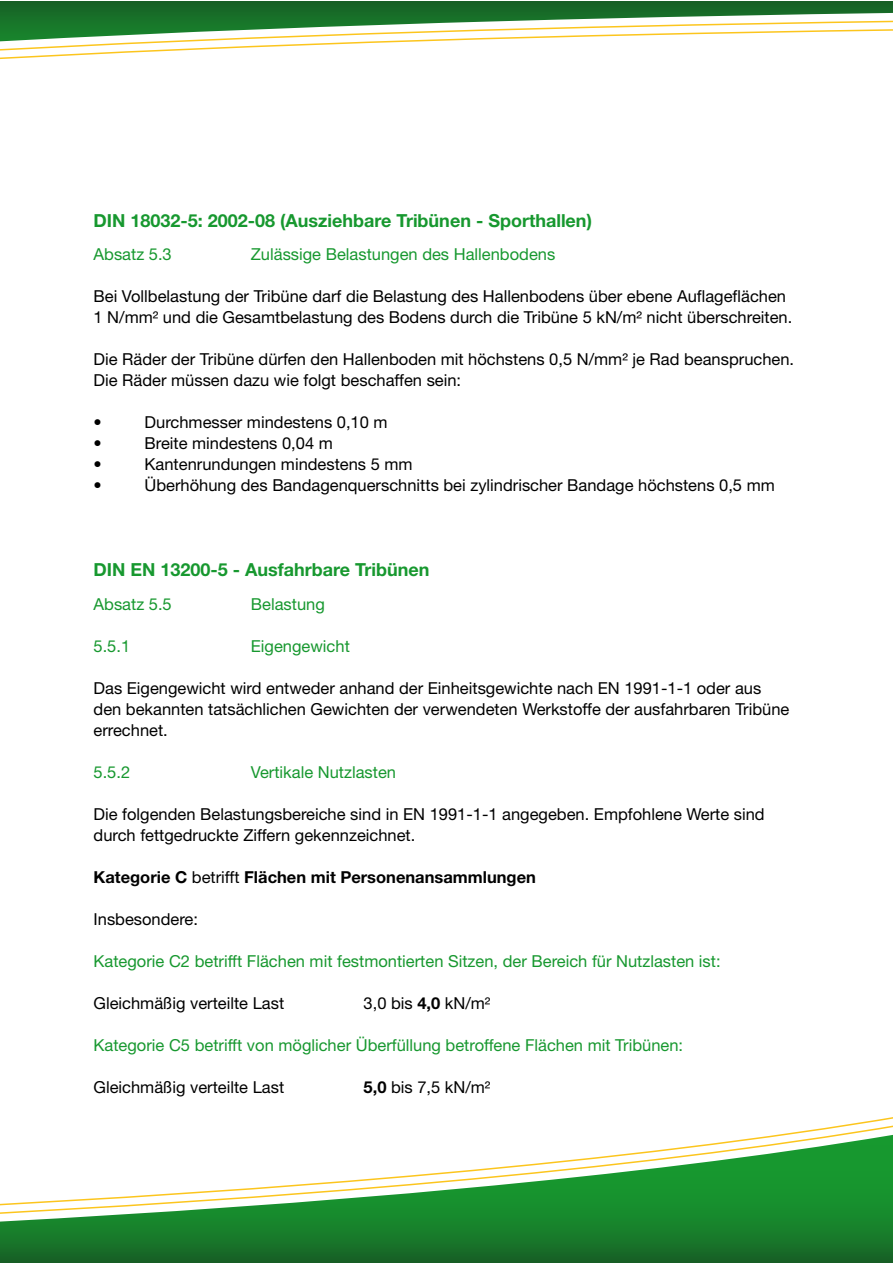
<style>
.page{position:relative;width:893px;height:1263px;background:#fff}
.page>*{position:absolute;margin:0;border:0;box-sizing:border-box;transform-origin:0 0}
.t1{font:700 18px "Helvetica Neue";color:#17982f}
.t2{font:16.5px/21px "Helvetica Neue";color:#000}
.t3{font:16.5px "Helvetica Neue";color:#17982f}
.t4{font:700 16.5px "Helvetica Neue";color:#000}
.s1{font-weight:400}
.s2{font-weight:700}
</style>
<div class="page">
<svg style="left:0;top:1px;width:892px;height:59px"></svg>
<svg style="left:0;top:1135px;width:892px;height:128px"></svg>
<p class="t1" style="left:94px;top:209px;width:500px">DIN 18032-5: 2002-08 (Ausziehbare Tribünen - Sporthallen)</p>
<p class="t3" style="left:94px;top:245px;width:80px">Absatz 5.3</p>
<p class="t3" style="left:251px;top:245px;width:306px">Zulässige Belastungen des Hallenbodens</p>
<p class="t2" style="left:94px;top:286px;width:700px">Bei Vollbelastung der Tribüne darf die Belastung des Hallenbodens über ebene Auflageflächen<br>1 N/mm² und die Gesamtbelastung des Bodens durch die Tribüne 5 kN/m² nicht überschreiten.</p>
<p class="t2" style="left:94px;top:349px;width:702px">Die Räder der Tribüne dürfen den Hallenboden mit höchstens 0,5 N/mm² je Rad beanspruchen.<br>Die Räder müssen dazu wie folgt beschaffen sein:</p>
<p class="t2" style="left:94px;top:412px;width:10px">•</p>
<p class="t2" style="left:145px;top:412px;width:245px">Durchmesser mindestens 0,10 m</p>
<p class="t2" style="left:94px;top:433px;width:10px">•</p>
<p class="t2" style="left:145px;top:433px;width:190px">Breite mindestens 0,04 m</p>
<p class="t2" style="left:94px;top:454px;width:10px">•</p>
<p class="t2" style="left:145px;top:454px;width:270px">Kantenrundungen mindestens 5 mm</p>
<p class="t2" style="left:94px;top:475px;width:10px">•</p>
<p class="t2" style="left:145px;top:475px;width:632px">Überhöhung des Bandagenquerschnitts bei zylindrischer Bandage höchstens 0,5 mm</p>
<p class="t1" style="left:94px;top:558px;width:338px">DIN EN 13200-5 - Ausfahrbare Tribünen</p>
<p class="t3" style="left:94px;top:594px;width:80px">Absatz 5.5</p>
<p class="t3" style="left:251px;top:594px;width:75px">Belastung</p>
<p class="t3" style="left:94px;top:636px;width:38px">5.5.1</p>
<p class="t3" style="left:251px;top:636px;width:100px">Eigengewicht</p>
<p class="t2" style="left:94px;top:677px;width:697px">Das Eigengewicht wird entweder anhand der Einheitsgewichte nach EN 1991-1-1 oder aus den bekannten tatsächlichen Gewichten der verwendeten Werkstoffe der ausfahrbaren Tribüne errechnet.</p>
<p class="t3" style="left:94px;top:762px;width:38px">5.5.2</p>
<p class="t3" style="left:251px;top:762px;width:147px">Vertikale Nutzlasten</p>
<p class="t2" style="left:94px;top:803px;width:673px">Die folgenden Belastungsbereiche sind in EN 1991-1-1 angegeben. Empfohlene Werte sind durch fettgedruckte Ziffern gekennzeichnet.</p>
<p class="t4" style="left:94px;top:867px;width:444px">Kategorie C <span class="s1">betrifft</span> Flächen mit Personenansammlungen</p>
<p class="t2" style="left:94px;top:908px;width:106px">Insbesondere:</p>
<p class="t3" style="left:94px;top:951px;width:629px">Kategorie C2 betrifft Flächen mit festmontierten Sitzen, der Bereich für Nutzlasten ist:</p>
<p class="t2" style="left:94px;top:992px;width:192px">Gleichmäßig verteilte Last</p>
<p class="t2" style="left:364px;top:992px;width:128px">3,0 bis <span class="s2">4,0</span> kN/m²</p>
<p class="t3" style="left:94px;top:1035px;width:591px">Kategorie C5 betrifft von möglicher Überfüllung betroffene Flächen mit Tribünen:</p>
<p class="t2" style="left:94px;top:1076px;width:192px">Gleichmäßig verteilte Last</p>
<p class="t2" style="left:364px;top:1076px;width:128px"><span class="s2">5,0</span> bis 7,5 kN/m²</p>
</div>
